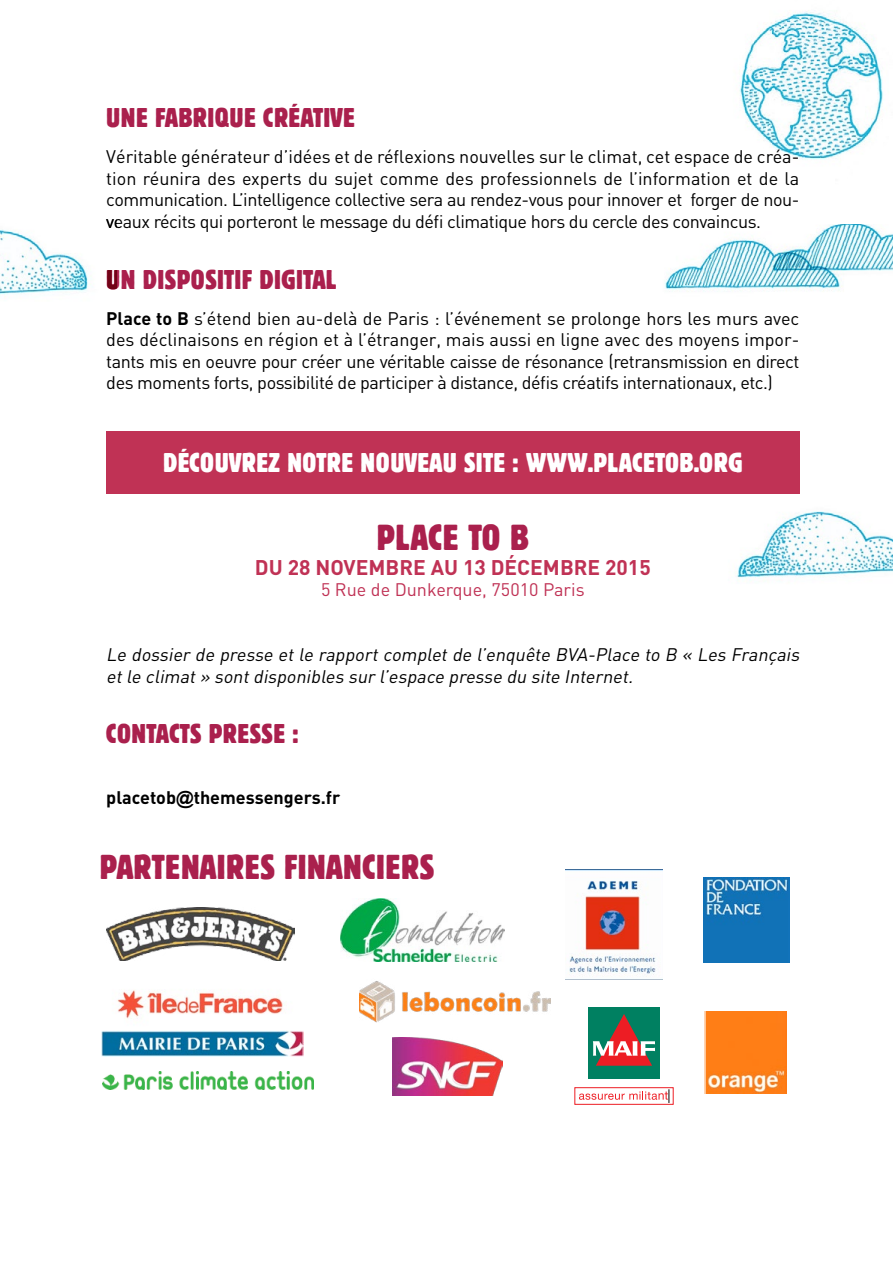
<style>
.page{position:relative;width:893px;height:1263px;background:#fff}
.page>*{position:absolute;margin:0;border:0;box-sizing:border-box;transform-origin:0 0}
.t1{font:condensed 36px "Block BE";color:#aa204d}
.t2{font:condensed 34.5px "Block BE";letter-spacing:.02em;color:#aa204d}
.t3{font:condensed 27px "Block BE";color:#fff}
.t4{font:condensed 27px "Block BE";letter-spacing:.02em;color:#aa204d}
.t5{font:condensed 27px "Block BE";color:#aa204d}
.t6{font:700 21px "DIN";color:#c03255}
.t7{font:18px/21.6px "DIN";letter-spacing:-.025em;color:#000;text-align:justify}
.t8{font:italic 18px/21.6px "DIN";color:#000}
.t9{font:18px "DIN";color:#c03255}
.t10{font:700 18px "DIN";color:#000}
.s1{font-weight:700}
.s2{font-family:"Arial"}
</style>
<div class="page">
<div style="left:106px;top:431px;width:693px;height:62px;background:#c03255"></div>
<img style="left:739px;top:10px;width:144px;height:150px">
<img style="left:665px;top:224px;width:204px;height:68px">
<img style="left:734px;top:225px;width:159px;height:67px">
<img style="left:736px;top:511px;width:157px;height:70px">
<img style="left:0;top:229px;width:88px;height:66px">
<img style="left:566px;top:869px;width:96px;height:111px">
<img style="left:703px;top:878px;width:86px;height:84px">
<div style="left:575px;top:1087px;width:98px;height:17px;border:1px solid #ed1d24"></div>
<svg style="left:579px;top:1089px;width:91px;height:14px"></svg>
<div style="left:588px;top:1008px;width:72px;height:71px;background:#008061"></div>
<svg style="left:593px;top:1014px;width:62px;height:52px"></svg>
<img style="left:102px;top:1031px;width:201px;height:26px">
<img style="left:117px;top:990px;width:166px;height:29px">
<img style="left:107px;top:908px;width:188px;height:53px">
<img style="left:340px;top:898px;width:165px;height:64px">
<img style="left:392px;top:1038px;width:111px;height:58px">
<img style="left:706px;top:1011px;width:81px;height:82px">
<div style="left:704px;top:1004px;width:90px;height:98px;border:1px solid #fff"></div>
<img style="left:360px;top:981px;width:190px;height:41px">
<img style="left:102px;top:1072px;width:212px;height:17px">
<h3 class="t5" style="left:106px;top:102px;width:250px">UNE FABRIQUE CRÉATIVE</h3>
<p class="t7" style="left:106px;top:146px;width:695px">Véritable générateur d’idées et de réflexions nouvelles sur le climat, cet espace de créa&shy;tion réunira des experts du sujet comme des professionnels de l’information et de la communication. L’intelligence collective sera au rendez-vous pour innover et forger de nou&shy;veaux récits qui porteront le message du défi climatique hors du cercle des convaincus.</p>
<h3 class="t4" style="left:106px;top:263px;width:232px">UN DISPOSITIF DIGITAL</h3>
<p class="t7" style="left:106px;top:307px;width:695px"><span class="s1">Place to B</span> s’étend bien au-delà de Paris : l’événement se prolonge hors les murs avec des déclinaisons en région et à l’étranger, mais aussi en ligne avec des moyens impor&shy;tants mis en oeuvre pour créer une véritable caisse de résonance (retransmission en direct des moments forts, possibilité de participer à distance, défis créatifs internationaux, etc.)</p>
<h3 class="t3" style="left:163px;top:446px;width:581px">DÉCOUVREZ NOTRE NOUVEAU SITE : WWW.PLACETOB.ORG</h3>
<h1 class="t1" style="left:377px;top:516px;width:154px">PLACE TO B</h1>
<p class="t6" style="left:255px;top:553px;width:397px">du 28 novembre au 13 décembre 2015</p>
<p class="t9" style="left:321px;top:579px;width:265px">5 Rue de Dunkerque, 75010 Paris</p>
<p class="t8" style="left:106px;top:644px;width:698px">Le dossier de presse et le rapport complet de l’enquête BVA-Place to B « Les Français etle climat» sontdisponibles sur l’espace presse du site Internet.</p>
<h3 class="t4" style="left:106px;top:718px;width:194px">CONTACTS PRESSE :</h3>
<p class="t10" style="left:106px;top:786px;width:235px">placetob<span class="s2">@</span>themessengers.fr</p>
<h2 class="t2" style="left:100px;top:847px;width:336px">PARTENAIRES FINANCIERS</h2>
</div>
